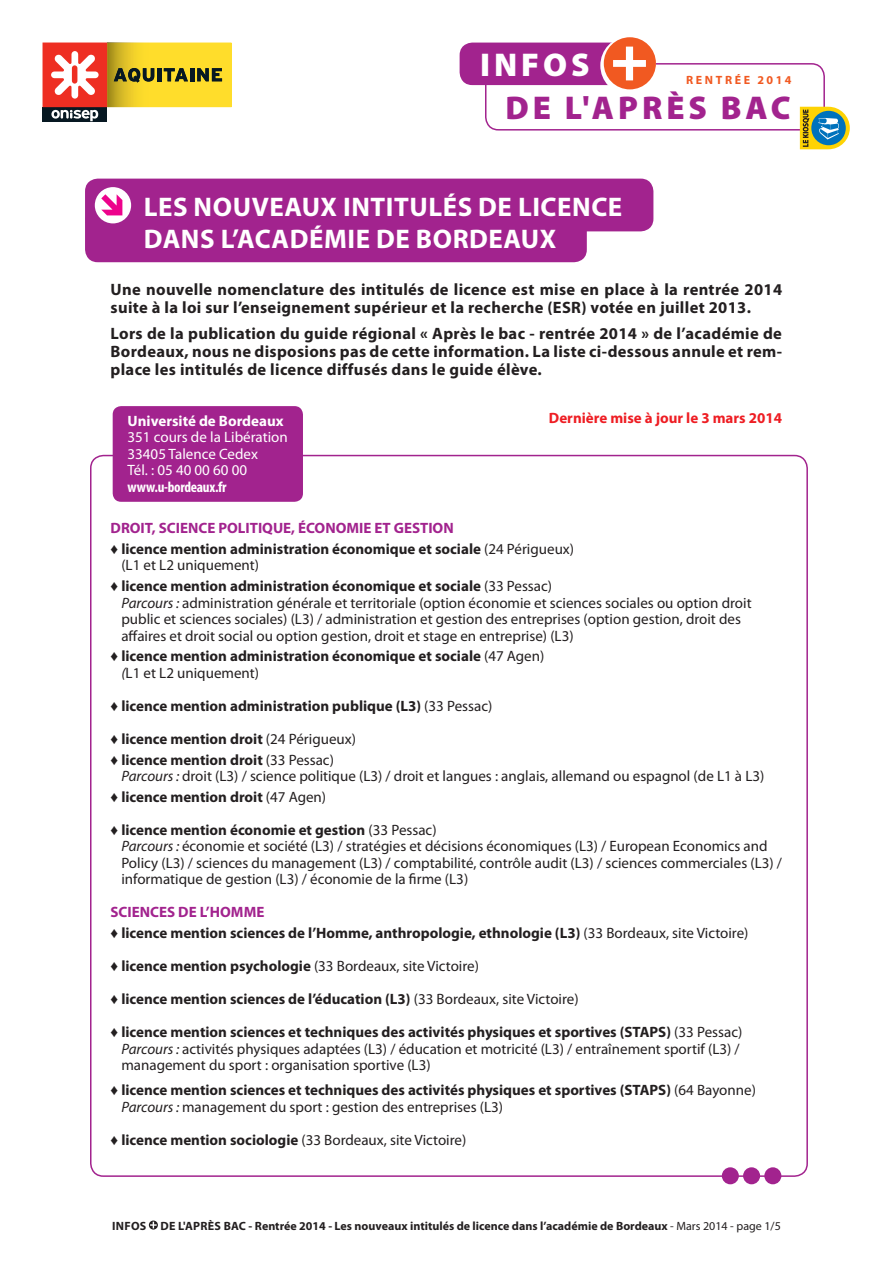
<style>
.page{position:relative;width:893px;height:1263px;background:#fff}
.page>*{position:absolute;margin:0;border:0;box-sizing:border-box;transform-origin:0 0}
.t1{font:900 33px "Myriad Pro";letter-spacing:.12em;color:#a2238e}
.t2{font:900 33px "Myriad Pro";letter-spacing:.12em;color:#fff}
.t3{font:700 27px/32.4px "Myriad Pro";letter-spacing:.02em;color:#fff}
.t4{font:700 16.5px/18px "Myriad Pro";letter-spacing:.02em;color:#231f20}
.t5{font:15px/16.5px "Myriad Pro";color:#231f20}
.t6{font:700 15px/20.7px "Myriad Pro";color:#231f20}
.t7{font:15px/16.5px "Myriad Pro";color:#fff}
.t8{font:700 15px "Myriad Pro";color:#a2238e}
.t9{font:700 15px "Myriad Pro";color:#ee1d23}
.t10{font:700 15px "Myriad Pro";color:#fff}
.t11{font:700 condensed 15px "Myriad Pro";letter-spacing:-.02em;color:#fff}
.t12{font:700 12px "Myriad Pro";color:#231f20}
.t13{font:700 12px "Myriad Pro";letter-spacing:.2em;color:#f15921}
.s1{color:#a2238e}
.s2{font-family:"Arial";font-weight:400}
.s3{font-weight:400}
.s4{font-style:italic}
.s5{font-weight:400;font-style:italic}
.s6{font-family:"Arial"}
.s7{font-weight:700}
</style>
<div class="page">
<svg style="left:149px;top:1220px;width:9px;height:9px"></svg>
<svg style="left:150px;top:1222px;width:7px;height:6px"></svg>
<div style="left:85px;top:179px;width:568px;height:52px;background:#a2238e;border-radius:13px"></div>
<div style="left:85px;top:209px;width:502px;height:53px;background:#a2238e;border-radius:13px"></div>
<div style="left:113px;top:406px;width:190px;height:96px;background:#a2238e;border-radius:9px"></div>
<div style="left:95px;top:187px;width:36px;height:36px;background:#fff;border-radius:50%"></div>
<svg style="left:101px;top:194px;width:21px;height:21px"></svg>
<div style="left:460px;top:43px;width:171px;height:42px;background:#a2238e;border-radius:13px"></div>
<div style="left:485px;top:63px;width:340px;height:68px;border:2px solid #a2238e;border-radius:13px"></div>
<svg style="left:600px;top:37px;width:56px;height:57px"></svg>
<div style="left:604px;top:37px;width:52px;height:52px;background:#f15921;border-radius:50%"></div>
<svg style="left:613px;top:47px;width:33px;height:33px"></svg>
<svg style="left:800px;top:107px;width:50px;height:42px;background:#94ac73"></svg>
<svg style="left:43px;top:43px;width:188px;height:78px"></svg>
<div style="left:722px;top:1167px;width:17px;height:17px;background:#a2238e;border-radius:50%"></div>
<div style="left:743px;top:1167px;width:17px;height:17px;background:#a2238e;border-radius:50%"></div>
<div style="left:764px;top:1167px;width:17px;height:17px;background:#a2238e;border-radius:50%"></div>
<h1 class="t2" style="left:480px;top:46px;width:111px">INFOS</h1>
<p class="t13" style="left:686px;top:74px;width:107px">rent rée 2014</p>
<h1 class="t1" style="left:505px;top:89px;width:287px">DE L'APRÈS BAC</h1>
<h2 class="t3" style="left:144px;top:191px;width:480px;text-indent:285px">lés de licence dans l’académi e de Bordeaux</h2>
<h2 class="t3" style="left:144px;top:191px;width:242px">Les nouveaux intitu</h2>
<p class="t4" style="left:111px;top:280px;width:673px">Une nouvelle nomenclature des intitulés de licence est mise en place à la rentrée 2014 suite à la loi sur l’enseignement supérieur et la recherche (ESR) votée en juillet 2013.</p>
<p class="t4" style="left:111px;top:325px;width:673px;text-align:justify">Lors de la publication du guide régional « Après le bac - rentrée 2014 » de l’académie de Bordeaux, nous ne disposions pas de cette information. La liste ci-dessous annule et rem&shy;place les intitulés de licence diffusés dans le guide élève.</p>
<p class="t10" style="left:128px;top:412px;width:158px">Université de Bordeaux</p>
<p class="t7" style="left:128px;top:429px;width:162px">351 cours de la Libération<br>33405 Talence Cedex<br>Tél. : 05 40 00 60 00</p>
<p class="t11" style="left:128px;top:478px;width:101px">www.u-bordeaux.fr</p>
<p class="t8" style="left:111px;top:520px;width:11px">DRO</p>
<p class="t8" style="left:141px;top:520px;width:49px">IT, SCIENCE</p>
<p class="t8" style="left:218px;top:520px;width:99px">POLITIQUE, ÉCONO</p>
<p class="t9" style="left:549px;top:410px;width:235px">Dernière mise à jour le 3 mars 2014</p>
<p class="t6" style="left:111px;top:518px;width:465px;text-indent:236px"><span class="s1">MIE ET GESTION<br></span><span class="s2">♦</span> licence mention administration économique et sociale <span class="s3">(24 Périgueux)</span></p>
<p class="t6" style="left:111px;top:555px;width:443px;text-indent:11px"><span class="s3">(L1 et L2 uniquement)<br></span><span class="s2">♦</span> licence mention administration économique et sociale <span class="s3">(33 Pessac)</span></p>
<p class="t5" style="left:121px;top:594px;width:632px"><span class="s4">Parcours :</span> administration générale et territoriale (option économie et sciences sociales ou option droit public et sciences sociales) (L3) / administration et gestion des entreprises (option gestion, droit des affaires et droit social ou option gestion, droit et stage en entreprise) (L3)</p>
<p class="t6" style="left:121px;top:648px;width:424px;line-height:16.5px;text-indent:-11px"><span class="s2">♦</span> licence mention administration économique et sociale <span class="s3">(47 Agen) </span><span class="s5">(</span><span class="s3">L1 et L2 uniquement)</span></p>
<p class="t6" style="left:111px;top:696px;width:383px"><span class="s2">♦</span> licence mention administration publique (L3) <span class="s3">(33 Pessac)</span></p>
<p class="t6" style="left:111px;top:729px;width:247px"><span class="s2">♦</span> licence mention droit <span class="s3">(24 Périgueux) </span><span class="s2">♦</span> licence mention droit <span class="s3">(33 Pessac)</span></p>
<p class="t5" style="left:111px;top:766px;width:655px;line-height:20.7px;text-indent:11px"><span class="s4">Parcours :</span> droit (L3) / science politique (L3) / droit et langues : anglais, allemand ou espagnol (de L1 à L3) <span class="s6">♦</span> <span class="s7">licence mention droit</span> (47 Agen)</p>
<p class="t5" style="left:121px;top:822px;width:662px;text-indent:-11px"><span class="s6">♦</span> <span class="s7">licence mention économie et gestion</span> (33 Pessac)<br><span class="s4">Parcours :</span> économie et société (L3) / stratégies et décisions économiques (L3) / European Economics and Policy (L3) / sciences du management (L3) / comptabilité, contrôle audit (L3) / sciences commerciales (L3) / informatique de gestion (L3) / économie de la firme (L3)</p>
<p class="t8" style="left:111px;top:904px;width:31px">SCIENCES</p>
<p class="t6" style="left:111px;top:902px;width:639px;text-indent:68px"><span class="s1">DE L’HOMME<br></span><span class="s2">♦</span> licence mention sciences de l’Homme, anthropologie, ethnologie (L3) <span class="s3">(33 Bordeaux, site Victoire)</span></p>
<p class="t6" style="left:111px;top:956px;width:370px"><span class="s2">♦</span> licence mention psychologie <span class="s3">(33 Bordeaux, site Victoire)</span></p>
<p class="t6" style="left:111px;top:989px;width:470px"><span class="s2">♦</span> licence mention sciences de l’éducation (L3) <span class="s3">(33 Bordeaux, site Victoire)</span></p>
<p class="t5" style="left:121px;top:1024px;width:622px;text-indent:-11px"><span class="s6">♦</span> <span class="s7">licence mention sciences et techniques des activités physiques et sportives (STAPS)</span> (33 Pessac)<br><span class="s4">Parcours :</span> activités physiques adaptées (L3) / éducation et motricité (L3) / entraînement sportif (L3) / management du sport : organisation sportive (L3)</p>
<p class="t6" style="left:121px;top:1082px;width:636px;line-height:16.5px;text-indent:-11px"><span class="s2">♦</span> licence mention sciences et techniques des activités physiques et sportives (STAPS) <span class="s3">(64 Bayonne)<br></span><span class="s5">Parcours :</span> <span class="s3">management du sport : gestion des entreprises (L3)</span></p>
<p class="t5" style="left:111px;top:1131px;width:357px"><span class="s6">♦</span> <span class="s7">licence mention sociologie</span> (33 Bordeaux, site Victoire)</p>
<p class="t12" style="left:112px;top:1219px;width:670px">Infos de l'Après Bac - Rentrée 2014 - Les nouveaux intitulés de licence dans l’académie de Bordeaux <span class="s3">- Mars 2014 - page 1/5</span></p>
</div>
